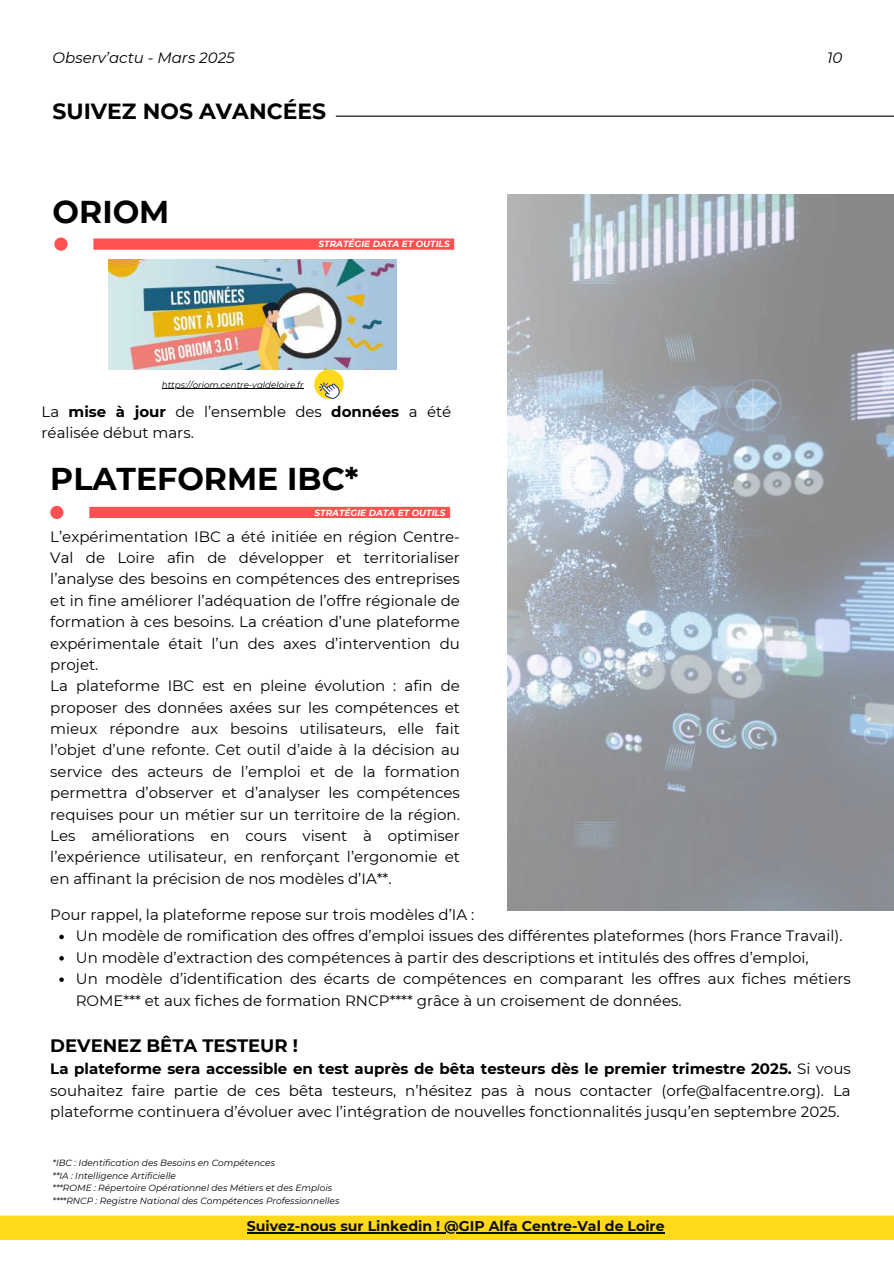
<style>
.page{position:relative;width:894px;height:1264px;background:#fff}
.page>*{position:absolute;margin:0;border:0;box-sizing:border-box;transform-origin:0 0}
.t1{font:700 31.5px "Montserrat";color:#000}
.t2{font:700 21.9px "Montserrat";color:#000}
.t3{font:700 18px "Montserrat";color:#000}
.t4{font:15px/21.3px "Montserrat";color:#000}
.t5{font:italic 15px "Montserrat";color:#000}
.t6{font:700 14.1px "Montserrat";color:#0f0e0c}
.t7{font:italic 9px/12.8px "Montserrat";color:#000}
.t8{font:italic 700 8.85px "Montserrat";color:#fff}
.t9{font:italic 8.7px "Montserrat";color:#000}
.s1{font-weight:700}
</style>
<div class="page">
<img style="left:507px;top:195px;width:386px;height:715px">
<div style="left:0;top:1215px;width:893px;height:25px;background:#ffd91a"></div>
<hr style="left:336px;top:116px;width:557px;height:1px;background:#000">
<div style="left:93px;top:238px;width:361px;height:12px;background:#ff5151"></div>
<div style="left:54px;top:237px;width:14px;height:14px;background:#ff5151;border-radius:50%"></div>
<div style="left:314px;top:369px;width:30px;height:30px;background:#ffd91a;border-radius:50%"></div>
<svg style="left:319px;top:382px;width:20px;height:17px"></svg>
<div style="left:89px;top:507px;width:361px;height:11px;background:#ff5151"></div>
<div style="left:50px;top:506px;width:13px;height:13px;background:#ff5151;border-radius:50%"></div>
<img style="left:109px;top:260px;width:288px;height:109px">
<hr style="left:247px;top:1232px;width:417px;height:1px;background:#0f0e0c">
<hr style="left:162px;top:388px;width:141px;height:1px;background:#000">
<svg style="left:59px;top:934px;width:5px;height:5px"></svg>
<svg style="left:59px;top:956px;width:5px;height:4px"></svg>
<svg style="left:59px;top:977px;width:5px;height:4px"></svg>
<p class="t5" style="left:53px;top:49px;width:184px">Observ’actu - Mars 2025</p>
<h2 class="t2" style="left:53px;top:98px;width:275px">SUIVEZ NOS AVANCÉES</h2>
<h1 class="t1" style="left:53px;top:192px;width:118px">ORIOM</h1>
<p class="t8" style="left:318px;top:239px;width:132px">STRATÉGIE DATA ET OUTILS</p>
<p class="t9" style="left:162px;top:379px;width:143px">https://oriom.centre-valdeloire.fr</p>
<p class="t4" style="left:42px;top:401px;width:411px">La <span class="s1">mise à jour</span> de l’ensemble des <span class="s1">données</span> a été réalisée début mars.</p>
<h1 class="t1" style="left:50px;top:459px;width:310px">PLATEFORME IBC*</h1>
<p class="t4" style="left:50px;top:525px;width:411px">L’expérimentation IBC a été initiée en région Centre-Val de Loire afin de développer et territorialiser l’analyse des besoins en compétences des entreprises et in fine améliorer l’adéquation de l’offre régionale de formation à ces besoins. La création d’une plateforme expérimentale était l’un des axes d’intervention du projet.<br>La plateforme IBC est en pleine évolution : afin de proposer des données axées sur les compétences et mieux répondre aux besoins utilisateurs, elle fait l’objet d’une refonte. Cet outil d’aide à la décision au service des acteurs de l’emploi et de la formation permettra d’observer et d’analyser les compétences requises pour un métier sur un territoire de la région.<br>Les améliorations en cours visent à optimiser l’expérience utilisateur, en renforçant l’ergonomie et en affinant la précision de nos modèles d’IA**.</p>
<p class="t8" style="left:314px;top:507px;width:132px">STRATÉGIE DATA ET OUTILS</p>
<p class="t5" style="left:826px;top:49px;width:17px">10</p>
<p class="t4" style="left:76px;top:904px;width:776px;text-indent:-25px">Pour rappel, la plateforme repose sur trois modèles d’IA :<br>Un modèle de romification des offres d’emploi issues des différentes plateformes (hors France Travail).<br>Un modèle d’extraction des compétences à partir des descriptions et intitulés des offres d’emploi,<br>Un modèle d’identification des écarts de compétences en comparant les offres aux fiches métiers ROME*** et aux fiches de formation RNCP**** grâce à un croisement de données.</p>
<p class="t3" style="left:50px;top:1034px;width:249px">DEVENEZ BÊTA TESTEUR !</p>
<p class="t4" style="left:50px;top:1058px;width:801px;text-align:justify"><span class="s1">La plateforme sera accessible en test auprès de bêta testeurs dès le premier trimestre 2025.</span> Si vous souhaitez faire partie de ces bêta testeurs, n’hésitez pas à nous contacter (orfe@alfacentre.org). La plateforme continuera d’évoluer avec l’intégration de nouvelles fonctionnalités jusqu’en septembre 2025.</p>
<p class="t7" style="left:53px;top:1156px;width:288px">*IBC : Identification des Besoins en Compétences<br>**IA : Intelligence Artificielle<br>***ROME : Répertoire Opérationnel des Métiers et des Emplois ****RNCP : Registre National des Compétences Professionnelles</p>
<p class="t6" style="left:247px;top:1217px;width:419px">Suivez-nous sur Linkedin ! @GIP Alfa Centre-Val de Loire</p>
</div>
